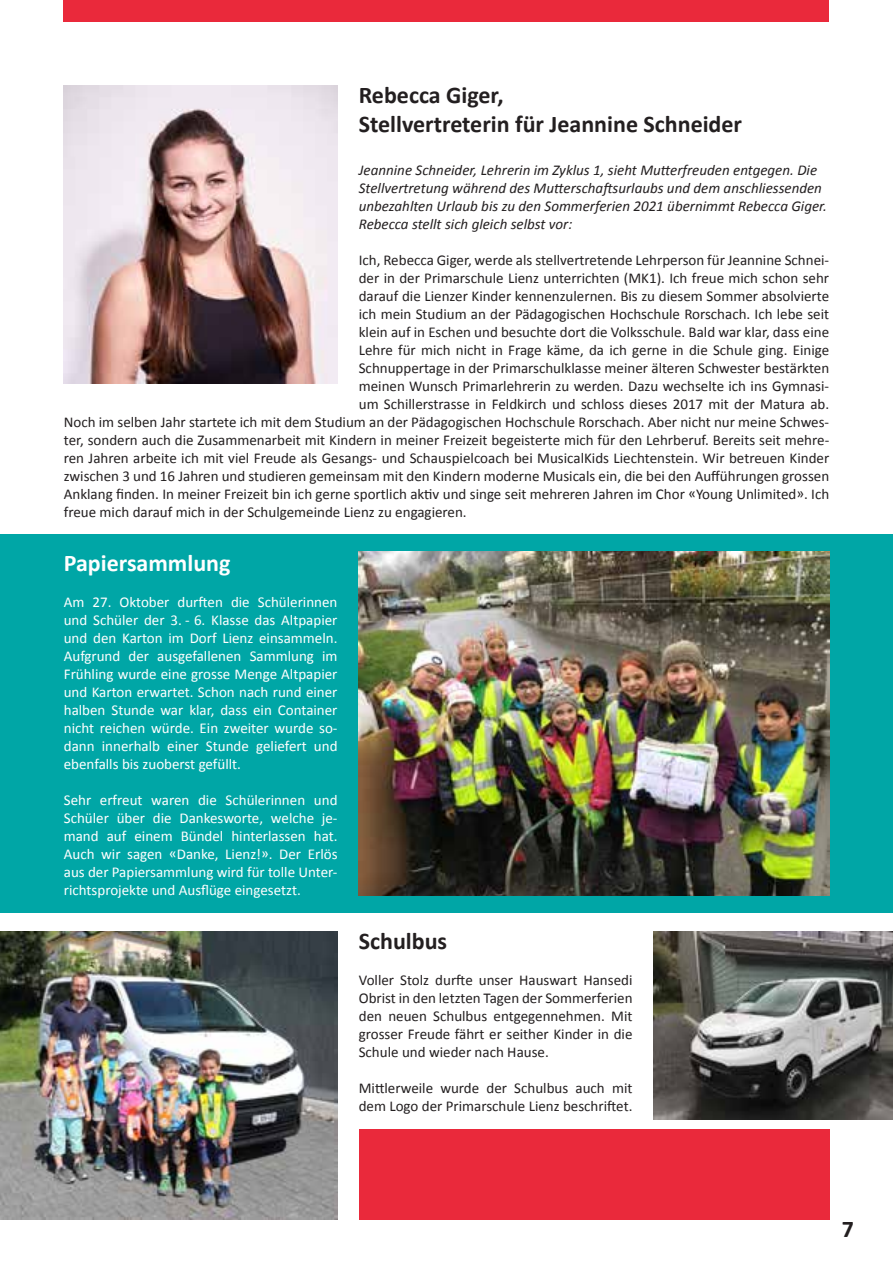
<style>
.page{position:relative;width:893px;height:1263px;background:#fff}
.page>*{position:absolute;margin:0;border:0;box-sizing:border-box;transform-origin:0 0}
.t1{font:700 24px/28.8px "Calibri";color:#231f20}
.t2{font:700 24px "Calibri";color:#fff}
.t3{font:15px/18px "Calibri";color:#231f20;text-align:justify}
.t4{font:15px/18px "Calibri";color:#fff;text-align:justify}
.t5{font:italic 15px/18px "Calibri";color:#231f20}
</style>
<div class="page">
<div style="left:0;top:535px;width:893px;height:378px;background:#00a6a6"></div>
<img style="left:64px;top:85px;width:274px;height:298px">
<img style="left:359px;top:551px;width:470px;height:344px">
<img style="left:0;top:931px;width:338px;height:288px">
<img style="left:654px;top:931px;width:239px;height:189px">
<div style="left:359px;top:1129px;width:470px;height:90px;background:#ea293b"></div>
<div style="left:64px;top:0;width:765px;height:21px;background:#ea293b"></div>
<h1 class="t1" style="left:359px;top:81px;width:385px">Rebecca Giger,<br>Stellvertreterin für Jeannine Schneider</h1>
<p class="t5" style="left:359px;top:160px;width:470px">Jeannine Schneider, Lehrerin im Zyklus 1, sieht Mutterfreuden entgegen. Die Stellvertretung während des Mutterschaftsurlaubs und dem anschliessenden unbezahlten Urlaub bis zu den Sommerferien 2021 übernimmt Rebecca Giger.<br>Rebecca stellt sich gleich selbst vor:</p>
<p class="t3" style="left:359px;top:251px;width:472px">Ich, Rebecca Giger, werde als stellvertretende Lehrperson für Jeannine Schnei-</p>
<p class="t3" style="left:359px;top:269px;width:472px">der in der Primarschule Lienz unterrichten (MK1). Ich freue mich schon sehr</p>
<p class="t3" style="left:359px;top:287px;width:472px">darauf die Lienzer Kinder kennenzulernen. Bis zu diesem Sommer absolvierte</p>
<p class="t3" style="left:359px;top:305px;width:472px">ich mein Studium an der Pädagogischen Hochschule Rorschach. Ich lebe seit</p>
<p class="t3" style="left:359px;top:323px;width:472px">klein auf in Eschen und besuchte dort die Volksschule. Bald war klar, dass eine</p>
<p class="t3" style="left:359px;top:341px;width:472px">Lehre für mich nicht in Frage käme, da ich gerne in die Schule ging. Einige</p>
<p class="t3" style="left:359px;top:359px;width:472px">Schnuppertage in der Primarschulklasse meiner älteren Schwester bestärkten</p>
<p class="t3" style="left:359px;top:377px;width:472px">meinen Wunsch Primarlehrerin zu werden. Dazu wechselte ich ins Gymnasi-</p>
<p class="t3" style="left:359px;top:395px;width:472px">um Schillerstrasse in Feldkirch und schloss dieses 2017 mit der Matura ab.</p>
<p class="t3" style="left:64px;top:413px;width:767px">Noch im selben Jahr startete ich mit dem Studium an der Pädagogischen Hochschule Rorschach. Aber nicht nur meine Schwes-</p>
<p class="t3" style="left:64px;top:431px;width:767px">ter, sondern auch die Zusammenarbeit mit Kindern in meiner Freizeit begeisterte mich für den Lehrberuf. Bereits seit mehre-</p>
<p class="t3" style="left:64px;top:449px;width:767px">ren Jahren arbeite ich mit viel Freude als Gesangs- und Schauspielcoach bei MusicalKids Liechtenstein. Wir betreuen Kinder</p>
<p class="t3" style="left:64px;top:467px;width:767px">zwischen 3 und 16 Jahren und studieren gemeinsam mit den Kindern moderne Musicals ein, die bei den Aufführungen grossen</p>
<p class="t3" style="left:64px;top:485px;width:767px">Anklang finden. In meiner Freizeit bin ich gerne sportlich aktiv und singe seit mehreren Jahren im Chor «Young Unlimited». Ich</p>
<p class="t3" style="left:64px;top:503px;width:404px">freue mich darauf mich in der Schulgemeinde Lienz zu engagieren.</p>
<h1 class="t2" style="left:64px;top:548px;width:168px">Papiersammlung</h1>
<p class="t4" style="left:64px;top:593px;width:275px">Am 27. Oktober durften die Schülerinnen und Schüler der 3. - 6. Klasse das Altpapier und den Karton im Dorf Lienz einsammeln.<br>Aufgrund der ausgefallenen Sammlung im Frühling wurde eine grosse Menge Altpapier und Karton erwartet. Schon nach rund einer halben Stunde war klar, dass ein Container nicht reichen würde. Ein zweiter wurde so&shy;dann -innerhalb einer Stunde geliefert und ebenfalls bis zuoberst gefüllt.</p>
<p class="t4" style="left:64px;top:791px;width:275px">Sehr erfreut waren die Schülerinnen und Schüler über die Dankesworte, welche je&shy;mand auf einem Bündel hinterlassen hat.<br>Auch wir sagen «Danke, Lienz!». Der Erlös aus der Papiersammlung wird für tolle Unter&shy;richtsprojekte und Ausflüge eingesetzt.</p>
<h1 class="t1" style="left:359px;top:927px;width:90px">Schulbus</h1>
<p class="t3" style="left:359px;top:971px;width:275px">Voller Stolz durfte unser Hauswart Hansedi Obrist in den letzten Tagen der Sommerferien den neuen Schulbus entgegennehmen. Mit grosser Freude fährt er seither Kinder in die Schule und wieder nach Hause.</p>
<p class="t3" style="left:359px;top:1079px;width:275px">Mittlerweile wurde der Schulbus auch mit dem Logo der Primarschule Lienz beschriftet.</p>
<h1 class="t1" style="left:842px;top:1215px;width:14px">7</h1>
</div>
